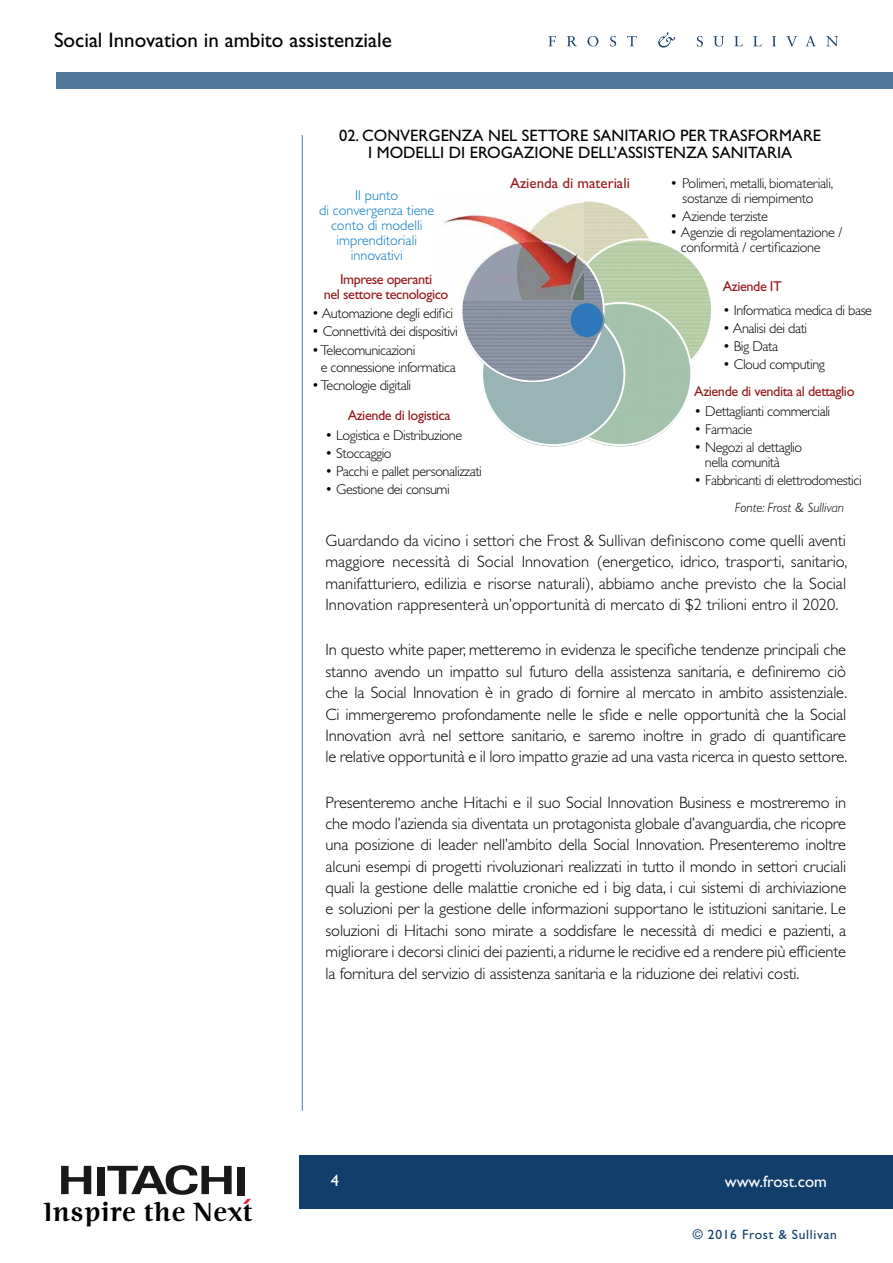
<style>
.page{position:relative;width:893px;height:1263px;background:#fff}
.page>*{position:absolute;margin:0;border:0;box-sizing:border-box;transform-origin:0 0}
.t1{font:700 27px "Ninfa W00";letter-spacing:.02em;color:#000}
.t2{font:21px "Gill Sans Std";color:#000}
.t3{font:300 16.5px/21.3px "Gill Sans Std";letter-spacing:-.01em;color:#000;text-align:justify}
.t4{font:16.5px/16.5px "Gill Sans Std";color:#000;text-align:center}
.t5{font:16.5px "Gill Sans Std";color:#fff}
.t6{font:15px "Gill Sans Std";color:#971a1e}
.t7{font:300 14.25px/15px "Gill Sans Std";letter-spacing:-.03em;color:#000}
.t8{font:14.25px/15px "Gill Sans Std";letter-spacing:-.03em;color:#971a1e;text-align:center}
.t9{font:300 14.25px/15px "Gill Sans Std";color:#0077bf;text-align:center}
.t10{font:italic 300 13.5px "Gill Sans Std";color:#000}
.t11{font:13.5px "Gill Sans Std";letter-spacing:.05em;color:#123e6c}
.s1{font-size:15px}
.s2{font-weight:300;font-size:15px;color:#000}
.s3{font-weight:300;color:#000}
.s4{font-weight:400;color:#971a1e}
</style>
<div class="page">
<div style="left:56px;top:72px;width:837px;height:16px;background:#52789c"></div>
<svg style="left:548px;top:36px;width:8px;height:10px"></svg>
<svg style="left:567px;top:36px;width:10px;height:10px"></svg>
<svg style="left:587px;top:36px;width:11px;height:11px"></svg>
<svg style="left:610px;top:36px;width:6px;height:11px"></svg>
<svg style="left:627px;top:36px;width:10px;height:10px"></svg>
<svg style="left:697px;top:36px;width:6px;height:11px"></svg>
<svg style="left:713px;top:36px;width:11px;height:11px"></svg>
<svg style="left:734px;top:36px;width:9px;height:10px"></svg>
<svg style="left:753px;top:36px;width:9px;height:10px"></svg>
<svg style="left:772px;top:36px;width:4px;height:10px"></svg>
<svg style="left:786px;top:36px;width:11px;height:11px"></svg>
<svg style="left:805px;top:36px;width:11px;height:10px"></svg>
<svg style="left:826px;top:36px;width:12px;height:10px"></svg>
<svg style="left:658px;top:32px;width:17px;height:16px"></svg>
<div style="left:299px;top:1155px;width:594px;height:54px;background:#123e6c"></div>
<div style="left:237px;top:1167px;width:8px;height:29px;background:#191919"></div>
<svg style="left:61px;top:1166px;width:30px;height:28px"></svg>
<div style="left:97px;top:1167px;width:8px;height:29px;background:#191919"></div>
<svg style="left:107px;top:1165px;width:125px;height:30px"></svg>
<svg style="left:243px;top:1199px;width:8px;height:5px"></svg>
<hr style="left:302px;top:135px;width:1px;height:976px;background:#52789b">
<svg style="left:462px;top:201px;width:249px;height:246px"></svg>
<img style="left:444px;top:201px;width:140px;height:99px">
<p class="t2" style="left:54px;top:28px;width:339px">Social Innovation in ambito assistenziale</p>
<p class="t4" style="left:339px;top:127px;width:484px">02. CONVERGENZA NEL SETTORE SANITARIO PER TRASFORMARE<br>I MODELLI DI EROGAZIONE DELL’ASSISTENZA SANITARIA</p>
<p class="t9" style="left:319px;top:188px;width:117px">Il punto<br>di convergenza tiene conto di modelli imprenditoriali innovativi</p>
<p class="t7" style="left:670px;top:176px;width:164px;text-align:center"><span class="s1">•</span> Polimeri, metalli, biomateriali, sostanze di riempimento</p>
<p class="t7" style="left:670px;top:209px;width:99px"><span class="s1">•</span> Aziende terziste</p>
<p class="t7" style="left:681px;top:225px;width:163px;text-indent:-11px"><span class="s1">•</span> Agenzie di regolamentazione / conformità / certificazione</p>
<p class="t8" style="left:723px;top:279px;width:60px">Aziende IT</p>
<p class="t7" style="left:723px;top:303px;width:151px"><span class="s1">•</span> Informatica medica di base</p>
<p class="t7" style="left:723px;top:321px;width:86px"><span class="s1">•</span> Analisi dei dati</p>
<p class="t7" style="left:723px;top:339px;width:57px"><span class="s1">•</span> Big Data</p>
<p class="t8" style="left:694px;top:351px;width:162px;line-height:27px"><span class="s2">•</span> <span class="s3">Cloud computing<br></span>Aziende di vendita al dettaglio</p>
<p class="t7" style="left:694px;top:404px;width:137px"><span class="s1">•</span> Dettaglianti commerciali</p>
<p class="t7" style="left:694px;top:422px;width:59px"><span class="s1">•</span> Farmacie</p>
<p class="t7" style="left:705px;top:440px;width:99px;text-indent:-11px"><span class="s1">•</span> Negozi al dettaglio nella comunità</p>
<p class="t7" style="left:694px;top:473px;width:169px"><span class="s1">•</span> Fabbricanti di elettrodomestici</p>
<p class="t10" style="left:735px;top:500px;width:111px">Fonte: Frost &amp; Sullivan</p>
<p class="t6" style="left:510px;top:175px;width:121px">Azienda di materiali</p>
<p class="t8" style="left:324px;top:272px;width:126px">Imprese operanti<br>nel settore tecnologico</p>
<p class="t7" style="left:312px;top:306px;width:143px"><span class="s1">•</span> Automazione degli edifici</p>
<p class="t7" style="left:312px;top:324px;width:148px"><span class="s1">•</span> Connettività dei dispositivi</p>
<p class="t7" style="left:321px;top:342px;width:137px;line-height:17.1px;text-indent:-9px"><span class="s1">•</span> Telecomunicazioni<br>e connessione informatica</p>
<p class="t7" style="left:348px;top:371px;width:104px;line-height:30px;text-indent:-36px"><span class="s1">•</span> Tecnologie digitali<br><span class="s4">Aziende di logistica</span></p>
<p class="t7" style="left:325px;top:428px;width:139px"><span class="s1">•</span> Logistica e Distribuzione</p>
<p class="t7" style="left:325px;top:446px;width:68px"><span class="s1">•</span> Stoccaggio</p>
<p class="t7" style="left:325px;top:464px;width:158px"><span class="s1">•</span> Pacchi e pallet personalizzati</p>
<p class="t7" style="left:325px;top:482px;width:126px"><span class="s1">•</span> Gestione dei consumi</p>
<p class="t3" style="left:325px;top:530px;width:523px">Guardando da vicino i settori che Frost &amp; Sullivan definiscono come quelli aventi maggiore necessità di Social Innovation (energetico, idrico, trasporti, sanitario, manifatturiero, edilizia e risorse naturali), abbiamo anche previsto che la Social Innovation rappresenterà un’opportunità di mercato di $2 trilioni entro il 2020.</p>
<p class="t3" style="left:325px;top:639px;width:523px">In questo white paper, metteremo in evidenza le specifiche tendenze principali che stanno avendo un impatto sul futuro della assistenza sanitaria, e definiremo ciò che la Social Innovation è in grado di fornire al mercato in ambito assistenziale.<br>Ci immergeremo profondamente nelle le sfide e nelle opportunità che la Social Innovation avrà nel settore sanitario, e saremo inoltre in grado di quantificare le relative opportunità e il loro impatto grazie ad una vasta ricerca in questo settore.</p>
<p class="t3" style="left:325px;top:792px;width:522px">Presenteremo anche Hitachi e il suo Social Innovation Business e mostreremo in che modo l’azienda sia diventata un protagonista globale d’avanguardia, che ricopre una posizione di leader nell’ambito della Social Innovation. Presenteremo inoltre alcuni esempi di progetti rivoluzionari realizzati in tutto il mondo in settori cruciali quali la gestione delle malattie croniche ed i big data, i cui sistemi di archiviazione e soluzioni per la gestione delle informazioni supportano le istituzioni sanitarie. Le soluzioni di Hitachi sono mirate a soddisfare le necessità di medici e pazienti, a migliorare i decorsi clinici dei pazienti, a ridurne le recidive ed a rendere più efficiente la fornitura del servizio di assistenza sanitaria e la riduzione dei relativi costi.</p>
<h1 class="t1" style="left:44px;top:1196px;width:211px">Inspire the Next</h1>
<p class="t5" style="left:331px;top:1171px;width:10px">4</p>
<p class="t5" style="left:725px;top:1172px;width:104px">www.frost.com</p>
<p class="t11" style="left:693px;top:1227px;width:146px">© 2016 Frost &amp; Sullivan</p>
</div>
